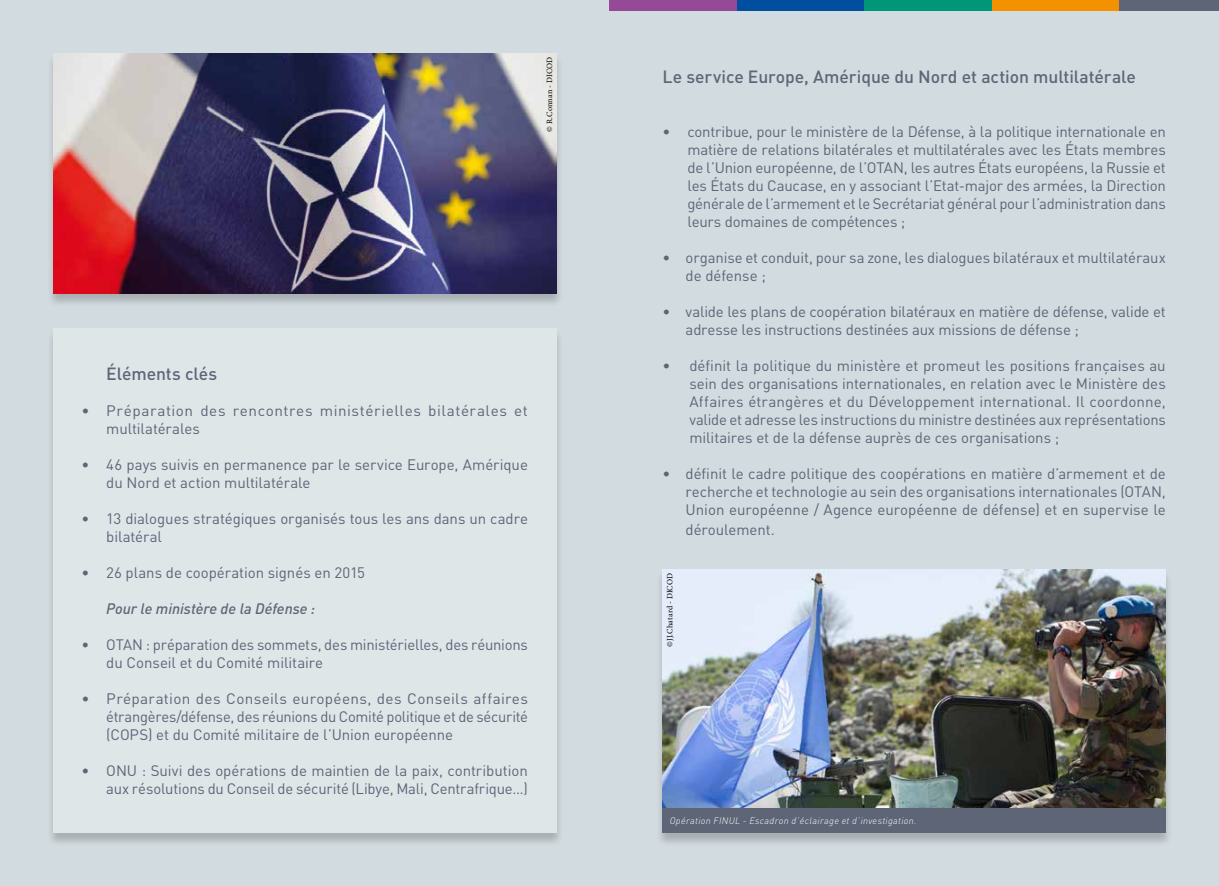
<style>
.page{position:relative;width:1219px;height:886px;background:#d2dbdf}
.page>*{position:absolute;margin:0;border:0;box-sizing:border-box;transform-origin:0 0}
.t1{font:500 17.5px "DIN";letter-spacing:-.005em;color:#5d6577}
.t2{font:15px/18px "DIN";letter-spacing:-.005em;color:#5d6577}
.t3{font:15px/18px "DIN";letter-spacing:.035em;color:#5d6577}
.t4{font:italic 500 15px "DIN";color:#5d6577}
.t5{font:italic 300 9.38px "DIN";letter-spacing:.035em;color:#fff}
.t6{font:8.12px "Minion Pro";letter-spacing:.02em;color:#000}
</style>
<div class="page">
<div style="left:609px;top:0;width:128px;height:11px;background:#954997"></div>
<div style="left:737px;top:0;width:128px;height:11px;background:#004e9e"></div>
<div style="left:865px;top:0;width:127px;height:11px;background:#009778"></div>
<div style="left:992px;top:0;width:128px;height:11px;background:#f39100"></div>
<div style="left:1120px;top:0;width:99px;height:11px;background:#5d6577"></div>
<div style="left:46px;top:329px;width:517px;height:518px;background:#000;opacity:.2"></div>
<div style="left:53px;top:328px;width:503px;height:505px;background:#dfe6e8"></div>
<div style="left:46px;top:53px;width:517px;height:255px;background:#000;opacity:.2"></div>
<img style="left:53px;top:53px;width:503px;height:241px">
<div style="left:656px;top:570px;width:517px;height:277px;background:#000;opacity:.2"></div>
<img style="left:663px;top:569px;width:503px;height:239px">
<div style="left:663px;top:808px;width:503px;height:25px;background:#5d6577"></div>
<p class="t6" style="left:544px;top:132px;width:77px;rotate:-90deg">© R.Connan - DICOD</p>
<p class="t1" style="left:106px;top:362px;width:112px">Éléments clés</p>
<p class="t3" style="left:106px;top:401px;width:423px;text-indent:-25px">• Préparation des rencontres ministérielles bilatérales et multilatérales</p>
<p class="t2" style="left:106px;top:455px;width:423px;text-indent:-25px">• 46 pays suivis en permanence par le service Europe, Amérique du Nord et action multilatérale</p>
<p class="t2" style="left:106px;top:509px;width:423px;text-indent:-25px">• 13 dialogues stratégiques organisés tous les ans dans un cadre bilatéral</p>
<p class="t2" style="left:81px;top:563px;width:285px">• 26 plans de coopération signés en 2015</p>
<p class="t4" style="left:106px;top:599px;width:210px">Pour le ministère de la Défense :</p>
<p class="t2" style="left:106px;top:635px;width:423px;text-indent:-25px">• OTAN : préparation des sommets, des ministérielles, des réunions du Conseil et du Comité militaire</p>
<p class="t2" style="left:106px;top:689px;width:423px;text-align:justify;text-indent:-25px">• Préparation des Conseils européens, des Conseils affaires étrangères/défense, des réunions du Comité politique et de sécurité (COPS) et du Comité militaire de l’Union européenne</p>
<p class="t2" style="left:81px;top:761px;width:448px;text-align:right">• ONU : Suivi des opérations de maintien de la paix, contribution aux résolutions du Conseil de sécurité (Libye, Mali, Centrafrique…)</p>
<p class="t1" style="left:663px;top:66px;width:475px">Le service Europe, Amérique du Nord et action multilatérale</p>
<p class="t2" style="left:687px;top:123px;width:480px;text-align:justify;text-indent:-25px">• contribue, pour le ministère de la Défense, à la politique internationale en matière de relations bilatérales et multilatérales avec les États membres de l’Union européenne, de l’OTAN, les autres États européens, la Russie et les États du Caucase, en y associant l’Etat-major des armées, la Direction générale de l’armement et le Secrétariat général pour l’administration dans leurs domaines de compétences ;</p>
<p class="t2" style="left:686px;top:249px;width:482px;text-indent:-23px">•►organise et conduit, pour sa zone, les dialogues bilatéraux et multilatéraux de défense ;</p>
<p class="t2" style="left:686px;top:303px;width:482px;text-indent:-23px">•►valide les plans de coopération bilatéraux en matière de défense, valide et adresse les instructions destinées aux missions de défense ;</p>
<p class="t2" style="left:689px;top:357px;width:478px;text-align:justify;text-indent:-27px">•► définit la politique du ministère et promeut les positions françaises au sein des organisations internationales, en relation avec le Ministère des Affaires étrangères et du Développement international. Il coordonne, valide et adresse les instructions du ministre destinées aux représentations militaires et de la défense auprès de ces organisations ;</p>
<p class="t2" style="left:686px;top:465px;width:482px;text-align:justify;text-indent:-23px">•►définit le cadre politique des coopérations en matière d’armement et de recherche et technologie au sein des organisations internationales (OTAN, Union européenne / Agence européenne de défense) et en supervise le</p>
<p class="t2" style="left:686px;top:520px;width:91px">déroulement.</p>
<p class="t6" style="left:664px;top:647px;width:75px;rotate:-90deg">©JJ.Chatard - DICOD</p>
<p class="t5" style="left:670px;top:814px;width:248px">Opération FINUL - Escadron d’éclairage et d’investigation.</p>
</div>
